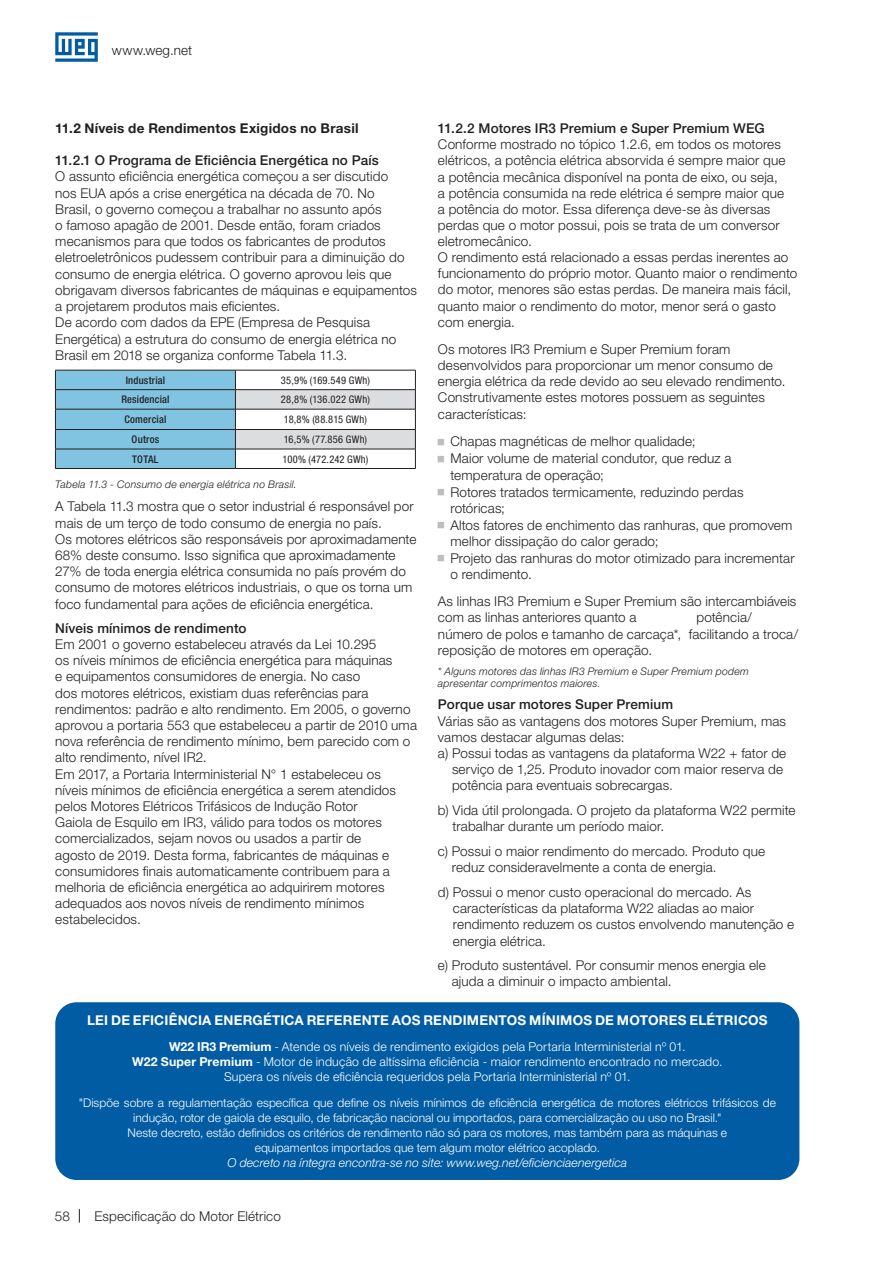
<style>
.page{position:relative;width:893px;height:1263px;background:#fff}
.page>*{position:absolute;margin:0;border:0;box-sizing:border-box;transform-origin:0 0}
._13___Pagination_LEF{font:300 13.5px/16.2px "Helvetica Neue LT Pro";letter-spacing:.01em;color:#231f20}
._1_1_1_TITULO{font:500 13.5px "Helvetica Neue LT Pro";letter-spacing:.01em;color:#231f20}
._13___Pagination_LEF-2{font:700 13.5px "Helvetica Neue LT Pro";letter-spacing:.015em;color:#fff}
.Produtos{font:300 13.5px/16.2px "Helvetica Neue LT Pro";letter-spacing:.01em;color:#231f20}
.Tópicos{font:500 13.5px "Helvetica Neue LT Pro";letter-spacing:.01em;color:#231f20}
._1_1_TITULO{font:700 13.5px "Helvetica Neue LT Pro";letter-spacing:.02em;color:#231f20}
._13___Pagination_LEF-3{font:300 12.3px "Helvetica Neue LT Pro";letter-spacing:.015em;color:#fff}
._13___Pagination_LEF-4{font:italic 300 12.3px "Helvetica Neue LT Pro";letter-spacing:.005em;color:#fff}
._13___Pagination_LEF-5{font:300 12px/15px "Helvetica Neue LT Pro";letter-spacing:.005em;color:#fff;text-align:center}
._13___Pagination_LEF-6{font:italic 300 10.5px/12px "Helvetica Neue LT Pro";letter-spacing:.02em;color:#231f20}
._13___Pagination_LEF-7{font:condensed 10.5px "Helvetica Neue LT Pro";letter-spacing:.03em;color:#231f20}
._13___Pagination_LEF-8{font:500 condensed 10.5px "Helvetica Neue LT Pro";letter-spacing:.015em;color:#231f20}
.Produtos-2{font:condensed 10.5px "Helvetica Neue LT Pro";letter-spacing:.03em;color:#231f20}
.Produtos-3{font:500 condensed 10.5px "Helvetica Neue LT Pro";letter-spacing:.02em;color:#231f20}
.s1{font-weight:700}
</style>
<div class="page">
<svg style="left:79px;top:1209px;width:1px;height:13px"></svg>
<div style="left:55px;top:1002px;width:744px;height:178px;background:#015ca3;border-radius:21px"></div>
<svg style="left:55px;top:370px;width:361px;height:98px"></svg>
<hr style="left:55px;top:468px;width:180px;height:1px;background:#231f20">
<hr style="left:235px;top:468px;width:181px;height:1px;background:#231f20">
<svg style="left:55px;top:32px;width:43px;height:30px"></svg>
<p class="_13___Pagination_LEF" style="left:112px;top:42px;width:82px">www.weg.net</p>
<p class="_1_1_TITULO" style="left:55px;top:120px;width:305px">11.2 Níveis de Rendimentos Exigidos no Brasil</p>
<p class="_1_1_1_TITULO" style="left:55px;top:152px;width:325px">11.2.1 O Programa de Eficiência Energética no País</p>
<p class="_13___Pagination_LEF" style="left:55px;top:168px;width:363px">O assunto eficiência energética começou a ser discutido<br>nos EUA após a crise energética na década de 70. No<br>Brasil, o governo começou a trabalhar no assunto após<br>o famoso apagão de 2001. Desde então, foram criados mecanismos para que todos os fabricantes de produtos eletroeletrônicos pudessem contribuir para a diminuição do consumo de energia elétrica. O governo aprovou leis que obrigavam diversos fabricantes de máquinas e equipamentos a projetarem produtos mais eficientes.</p>
<p class="_13___Pagination_LEF" style="left:55px;top:314px;width:343px">De acordo com dados da EPE (Empresa de Pesquisa<br>Energética) a estrutura do consumo de energia elétrica no<br>Brasil em 2018 se organiza conforme Tabela 11.3.</p>
<p class="Produtos-3" style="left:126px;top:374px;width:41px">Industrial</p>
<p class="Produtos-2" style="left:281px;top:374px;width:91px">35,9% (169.549 GWh)</p>
<p class="_13___Pagination_LEF-8" style="left:121px;top:393px;width:50px">Residencial</p>
<p class="_13___Pagination_LEF-7" style="left:281px;top:393px;width:90px">28,8% (136.022 GWh)</p>
<p class="_13___Pagination_LEF-8" style="left:124px;top:413px;width:43px">Comercial</p>
<p class="_13___Pagination_LEF-7" style="left:284px;top:413px;width:84px">18,8% (88.815 GWh)</p>
<p class="_13___Pagination_LEF-8" style="left:132px;top:433px;width:29px">Outros</p>
<p class="_13___Pagination_LEF-7" style="left:284px;top:433px;width:85px">16,5% (77.856 GWh)</p>
<p class="_13___Pagination_LEF-8" style="left:132px;top:452px;width:28px">TOTAL</p>
<p class="_13___Pagination_LEF-7" style="left:283px;top:453px;width:87px">100% (472.242 GWh)</p>
<p class="_13___Pagination_LEF-6" style="left:55px;top:478px;width:243px">Tabela 11.3 - Consumo de energia elétrica no Brasil.</p>
<p class="_13___Pagination_LEF" style="left:55px;top:498px;width:360px">A Tabela 11.3 mostra que o setor industrial é responsável por mais de um terço de todo consumo de energia no país.</p>
<p class="_13___Pagination_LEF" style="left:55px;top:531px;width:363px">Os motores elétricos são responsáveis por aproximadamente 68% deste consumo. Isso significa que aproximadamente 27% de toda energia elétrica consumida no país provém do consumo de motores elétricos industriais, o que os torna um foco fundamental para ações de eficiência energética.</p>
<p class="Tópicos" style="left:55px;top:620px;width:193px">Níveis mínimos de rendimento</p>
<p class="_13___Pagination_LEF" style="left:55px;top:636px;width:363px">Em 2001 o governo estabeleceu através da Lei 10.295<br>os níveis mínimos de eficiência energética para máquinas<br>e equipamentos consumidores de energia. No caso<br>dos motores elétricos, existiam duas referências para rendimentos: padrão e alto rendimento. Em 2005, o governo aprovou a portaria 553 que estabeleceu a partir de 2010 uma nova referência de rendimento mínimo, bem parecido com o alto rendimento, nível IR2.</p>
<p class="_13___Pagination_LEF" style="left:55px;top:765px;width:342px">Em 2017, a Portaria Interministerial N° 1 estabeleceu os níveis mínimos de eficiência energética a serem atendidos pelos Motores Elétricos Trifásicos de Indução Rotor Gaiola de Esquilo em IR3, válido para todos os motores comercializados, sejam novos ou usados a partir de agosto de 2019. Desta forma, fabricantes de máquinas e consumidores finais automaticamente contribuem para a melhoria de eficiência energética ao adquirirem motores adequados aos novos níveis de rendimento mínimos estabelecidos.</p>
<p class="_1_1_1_TITULO" style="left:438px;top:120px;width:328px">11.2.2 Motores IR3 Premium e Super Premium WEG</p>
<p class="_13___Pagination_LEF" style="left:438px;top:136px;width:349px">Conforme mostrado no tópico 1.2.6, em todos os motores elétricos, a potência elétrica absorvida é sempre maior que a potência mecânica disponível na ponta de eixo, ou seja, a potência consumida na rede elétrica é sempre maior que a potência do motor. Essa diferença deve-se às diversas perdas que o motor possui, pois se trata de um conversor eletromecânico.</p>
<p class="_13___Pagination_LEF" style="left:438px;top:249px;width:361px">O rendimento está relacionado a essas perdas inerentes ao funcionamento do próprio motor. Quanto maior o rendimento do motor, menores são estas perdas. De maneira mais fácil, quanto maior o rendimento do motor, menor será o gasto com energia.</p>
<p class="_13___Pagination_LEF" style="left:438px;top:341px;width:349px">Os motores IR3 Premium e Super Premium foram desenvolvidos para proporcionar um menor consumo de energia elétrica da rede devido ao seu elevado rendimento.<br>Construtivamente estes motores possuem as seguintes características:</p>
<p class="_13___Pagination_LEF" style="left:450px;top:433px;width:247px">Chapas magnéticas de melhor qualidade;</p>
<p class="_13___Pagination_LEF" style="left:450px;top:450px;width:282px">Maior volume de material condutor, que reduz a temperatura de operação;</p>
<p class="_13___Pagination_LEF" style="left:450px;top:483px;width:295px">Rotores tratados termicamente, reduzindo perdas rotóricas;</p>
<p class="_13___Pagination_LEF" style="left:450px;top:517px;width:343px">Altos fatores de enchimento das ranhuras, que promovem melhor dissipação do calor gerado;</p>
<p class="_13___Pagination_LEF" style="left:450px;top:550px;width:346px">Projeto das ranhuras do motor otimizado para incrementar o rendimento.</p>
<p class="_13___Pagination_LEF" style="left:438px;top:593px;width:360px">As linhas IR3 Premium e Super Premium são intercambiáveis com as linhas anteriores quanto a</p>
<p class="_13___Pagination_LEF" style="left:438px;top:609px;width:362px;text-indent:258px">potência/ número de polos e tamanho de carcaça*, facilitando a troca/ reposição de motores em operação.</p>
<p class="_13___Pagination_LEF-6" style="left:438px;top:665px;width:312px">* Alguns motores das linhas IR3 Premium e Super Premium podem apresentar comprimentos maiores.</p>
<p class="Tópicos" style="left:438px;top:696px;width:237px">Porque usar motores Super Premium</p>
<p class="Produtos" style="left:438px;top:712px;width:350px">Várias são as vantagens dos motores Super Premium, mas vamos destacar algumas delas:</p>
<p class="_13___Pagination_LEF" style="left:452px;top:745px;width:336px;text-indent:-14px">a) Possui todas as vantagens da plataforma W22 + fator de serviço de 1,25. Produto inovador com maior reserva de potência para eventuais sobrecargas.</p>
<p class="_13___Pagination_LEF" style="left:452px;top:802px;width:345px;text-indent:-14px">b) Vida útil prolongada. O projeto da plataforma W22 permite trabalhar durante um período maior.</p>
<p class="_13___Pagination_LEF" style="left:452px;top:843px;width:315px;text-indent:-14px">c) Possui o maior rendimento do mercado. Produto que reduz consideravelmente a conta de energia.</p>
<p class="_13___Pagination_LEF" style="left:453px;top:884px;width:343px;text-indent:-15px">d) Possui o menor custo operacional do mercado. As características da plataforma W22 aliadas ao maior rendimento reduzem os custos envolvendo manutenção e energia elétrica.</p>
<p class="_13___Pagination_LEF" style="left:452px;top:957px;width:316px;text-indent:-14px">e) Produto sustentável. Por consumir menos energia ele ajuda a diminuir o impacto ambiental.</p>
<p class="_13___Pagination_LEF-2" style="left:87px;top:1012px;width:682px">LEI DE EFICIÊNCIA ENERGÉTICA REFERENTE AOS RENDIMENTOS MÍNIMOS DE MOTORES ELÉTRICOS</p>
<p class="_13___Pagination_LEF-3" style="left:169px;top:1039px;width:518px"><span class="s1">W22 IR3 Premium</span> - Atende os níveis de rendimento exigidos pela Portaria Interministerial nº 01.</p>
<p class="_13___Pagination_LEF-3" style="left:132px;top:1054px;width:592px"><span class="s1">W22 Super Premium</span> - Motor de indução de altíssima eficiência - maior rendimento encontrado no mercado.</p>
<p class="_13___Pagination_LEF-3" style="left:224px;top:1069px;width:408px">Supera os níveis de eficiência requeridos pela Portaria Interministerial nº 01.</p>
<p class="_13___Pagination_LEF-5" style="left:79px;top:1095px;width:699px">"Dispõe sobre a regulamentação específica que define os níveis mínimos de eficiência energética de motores elétricos trifásicos de indução, rotor de gaiola de esquilo, de fabricação nacional ou importados, para comercialização ou uso no Brasil."</p>
<p class="_13___Pagination_LEF-5" style="left:128px;top:1125px;width:601px">Neste decreto, estão definidos os critérios de rendimento não só para os motores, mas também para as máquinas e</p>
<p class="_13___Pagination_LEF-5" style="left:255px;top:1140px;width:347px">equipamentos importados que tem algum motor elétrico acoplado.</p>
<p class="_13___Pagination_LEF-4" style="left:227px;top:1155px;width:401px">O decreto na íntegra encontra-se no site: www.weg.net/eficienciaenergetica</p>
<p class="_13___Pagination_LEF" style="left:55px;top:1208px;width:17px">58</p>
<p class="_13___Pagination_LEF" style="left:94px;top:1208px;width:188px">Especificação do Motor Elétrico</p>
</div>
